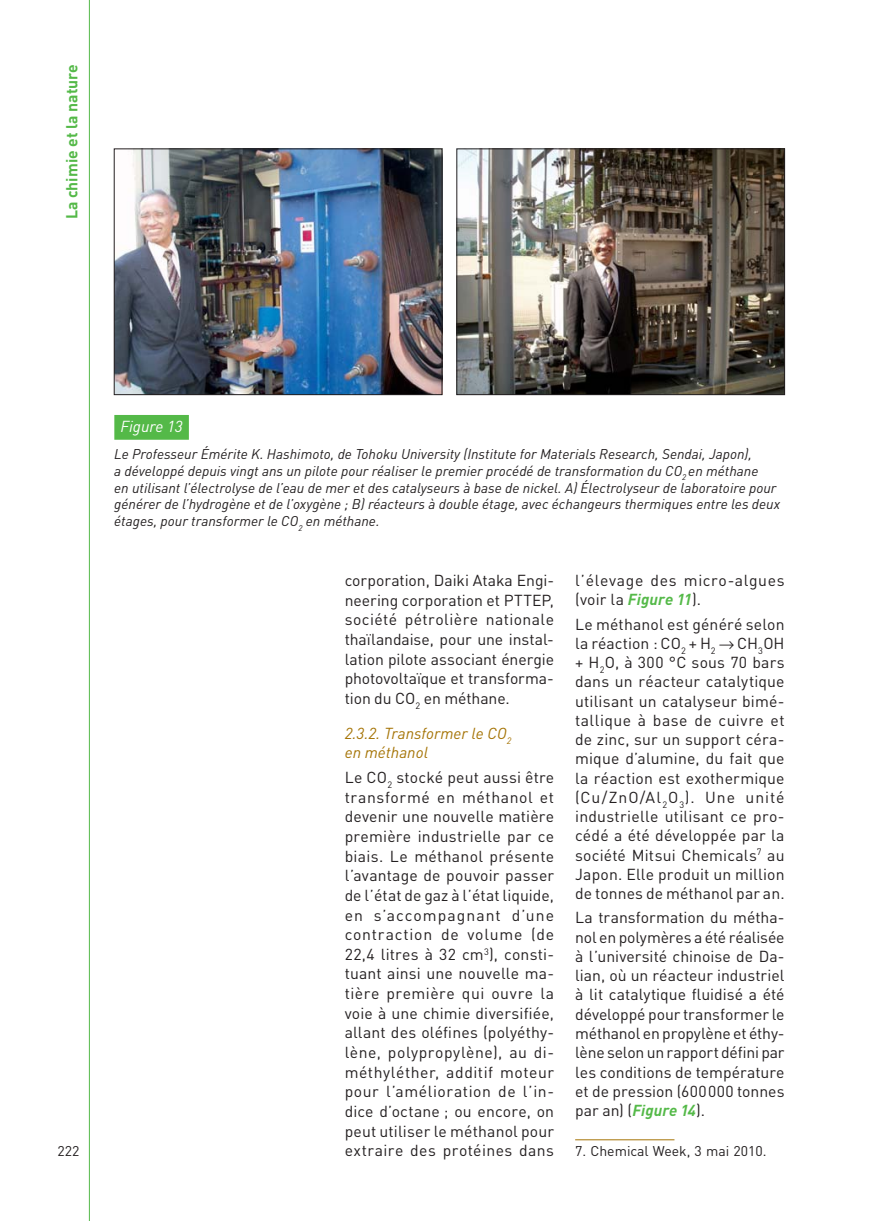
<style>
.page{position:relative;width:874px;height:1221px;background:#fff}
.page>*{position:absolute;margin:0;border:0;box-sizing:border-box;transform-origin:0 0}
.t1{font:15.75px/19.6px "DIN";letter-spacing:.01em;color:#231f20;text-align:justify}
.t2{font:15.75px/19.2px "DIN";letter-spacing:.035em;color:#231f20}
.t3{font:italic 15.75px/19.6px "DIN";color:#a57406}
.t4{font:700 15.75px "DIN";color:#54b948}
.t5{font:italic 15.75px "DIN";color:#fff}
.t6{font:italic 14px/16.8px "DIN";color:#231f20}
.t7{font:14px "DIN";color:#231f20}
.s1{font-weight:700;font-style:italic;color:#54b948}
</style>
<div class="page">
<svg style="left:88px;top:0;width:2px;height:1220px;background:#a8dba3"></svg>
<hr style="left:575px;top:1139px;width:99px;height:1px;background:#a57406">
<div style="left:114px;top:415px;width:75px;height:24px;background:#54b948"></div>
<img style="left:116px;top:150px;width:324px;height:243px">
<div style="left:114px;top:148px;width:328px;height:247px;border:1px solid #231f20"></div>
<img style="left:458px;top:150px;width:324px;height:243px">
<div style="left:456px;top:148px;width:328px;height:247px;border:1px solid #231f20"></div>
<p class="t4" style="left:66px;top:219px;width:156px;rotate:-90deg">La chimie et la nature</p>
<p class="t7" style="left:58px;top:1146px;width:23px">222</p>
<p class="t5" style="left:120px;top:421px;width:64px">Figure 13</p>
<p class="t6" style="left:114px;top:447px;width:667px">Le Professeur Émérite K. Hashimoto, de Tohoku University (Institute for Materials Research, Sendai, Japon),<br>a développé depuis vingt ans un pilote pour réaliser le premier procédé de transformation du CO<sub>2</sub> en méthane<br>en utilisant l’électrolyse de l’eau de mer et des catalyseurs à base de nickel. A) Électrolyseur de laboratoire pour générer de l’hydrogène et de l’oxygène ; B) réacteurs à double étage, avec échangeurs thermiques entre les deux étages, pour transformer le CO<sub>2</sub> en méthane.</p>
<p class="t1" style="left:344px;top:572px;width:211px">corporation, Daiki Ataka Engi&shy;neering corporation et PTTEP, société pétrolière nationale thaïlandaise, pour une instal&shy;lation pilote associant énergie photovoltaïque et transforma&shy;tion du CO<sub>2</sub> en méthane.</p>
<p class="t3" style="left:344px;top:725px;width:168px">2.3.2. Transformer le CO<sub>2 </sub>en méthanol</p>
<p class="t1" style="left:344px;top:769px;width:211px">Le CO<sub>2</sub> stocké peut aussi être transformé en méthanol et devenir une nouvelle matière première industrielle par ce biais. Le méthanol présente l’avantage de pouvoir passer de l’état de gaz à l’état liquide, en s’accompagnant d’une contraction de volume (de 22,4 litres à 32 cm<sup>3</sup>), consti&shy;tuant ainsi une nouvelle ma&shy;tière première qui ouvre la voie à une chimie diversifiée, allant des oléfines (polyéthy&shy;lène, polypropylène), au di&shy;méthyléther, additif moteur pour l’amélioration de l’in&shy;dice d’octane ; ou encore, on peut utiliser le méthanol pour extraire des protéines dans</p>
<p class="t2" style="left:575px;top:572px;width:211px">l’élevage des micro-algues (voir la <span class="s1">Figure 11</span>).</p>
<p class="t1" style="left:575px;top:616px;width:211px">Le méthanol est généré selon la réaction : CO<sub>2</sub> + H<sub>2</sub> → CH<sub>3</sub>OH + H<sub>2</sub>O, à 300 °C sous 70 bars dans un réacteur catalytique utilisant un catalyseur bimé&shy;tallique à base de cuivre et de zinc, sur un support céra&shy;mique d’alumine, du fait que la réaction est exothermique (Cu/ZnO/Al<sub>2</sub>O<sub>3</sub>). Une unité industrielle utilisant ce pro&shy;cédé a été développée par la société Mitsui Chemicals<sup>7</sup> au Japon. Elle produit un million de tonnes de méthanol par an.</p>
<p class="t1" style="left:575px;top:909px;width:211px">La transformation du métha&shy;nol en polymères a été réalisée à l’université chinoise de Da&shy;lian, où un réacteur industriel à lit catalytique fluidisé a été développé pour transformer le méthanol en propylène et éthy&shy;lène selon un rapport défini par les conditions de température et de pression (600 000 tonnes par an) (<span class="s1">Figure 14</span>).</p>
<p class="t7" style="left:575px;top:1146px;width:193px">7. Chemical Week, 3 mai 2010.</p>
</div>
